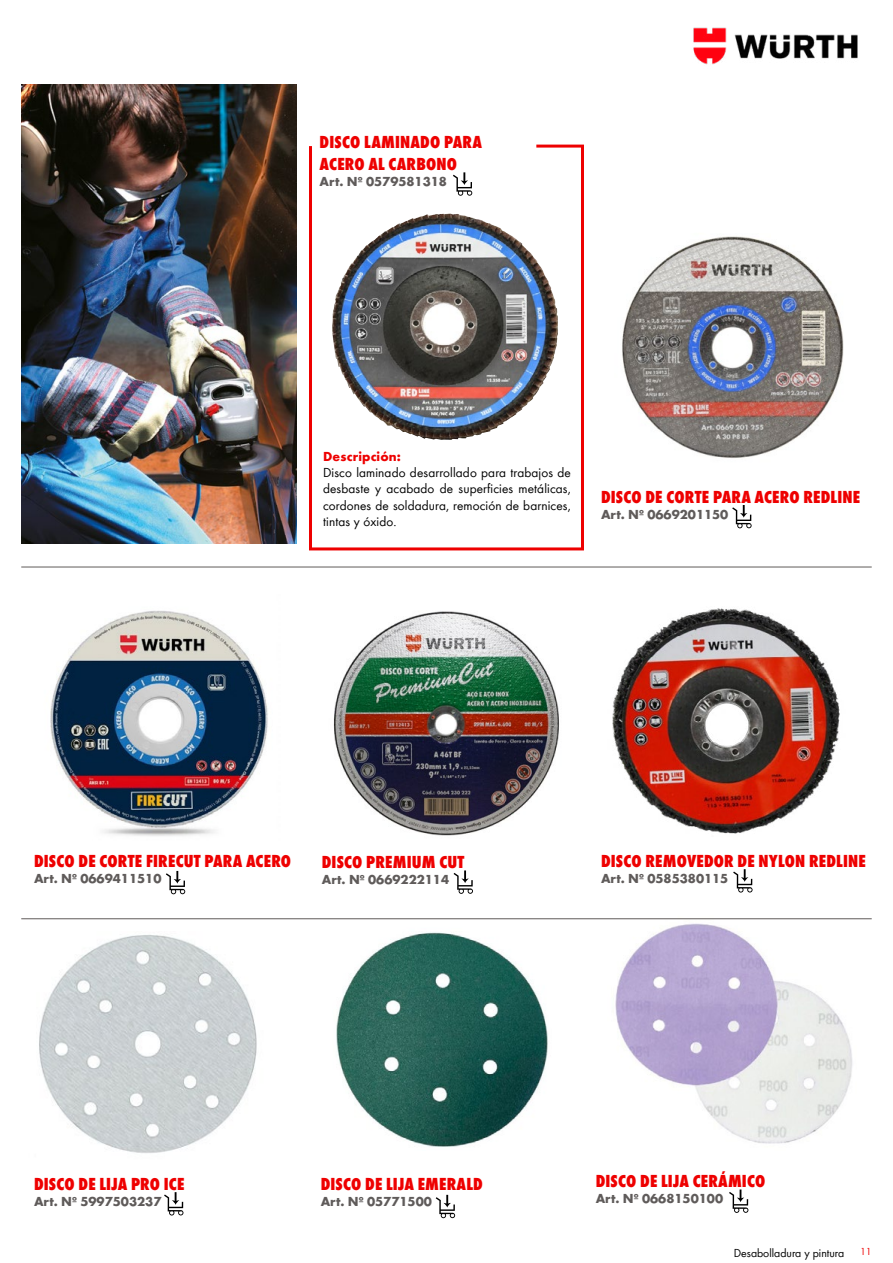
<style>
.page{position:relative;width:893px;height:1263px;background:#fff}
.page>*{position:absolute;margin:0;border:0;box-sizing:border-box;transform-origin:0 0}
.t1{font:800 condensed 18px/21.6px "Wuerth";letter-spacing:.01em;color:#e00}
.t2{font:13.5px/16.2px "Wuerth";letter-spacing:.01em;color:#000;text-align:justify}
.t3{font:700 13.5px "Wuerth";color:#5f5b5a}
.t4{font:700 13.5px "Wuerth";letter-spacing:.01em;color:#e00}
.t5{font:12px "Wuerth";color:#000}
.t6{font:10.5px "Wuerth";color:#e00}
</style>
<div class="page">
<img style="left:693px;top:27px;width:165px;height:38px">
<img style="left:21px;top:84px;width:275px;height:459px">
<img style="left:334px;top:611px;width:225px;height:225px">
<img style="left:50px;top:610px;width:218px;height:226px">
<img style="left:21px;top:919px;width:250px;height:234px">
<img style="left:612px;top:608px;width:228px;height:226px">
<img style="left:336px;top:932px;width:212px;height:215px">
<img style="left:607px;top:919px;width:250px;height:225px">
<svg style="left:166px;top:871px;width:19px;height:23px"></svg>
<svg style="left:164px;top:1192px;width:19px;height:23px"></svg>
<svg style="left:733px;top:869px;width:20px;height:23px"></svg>
<svg style="left:732px;top:505px;width:20px;height:23px"></svg>
<svg style="left:454px;top:870px;width:19px;height:24px"></svg>
<svg style="left:436px;top:1195px;width:19px;height:23px"></svg>
<svg style="left:729px;top:1189px;width:19px;height:24px"></svg>
<img style="left:622px;top:236px;width:222px;height:222px">
<hr style="left:21px;top:918px;width:851px;height:1px;background:#5f5b5a">
<hr style="left:21px;top:567px;width:851px;height:1px;background:#5f5b5a">
<svg style="left:309px;top:144px;width:275px;height:407px"></svg>
<p class="t1" style="left:320px;top:130px;width:164px">DISCO LAMINADO PARA<br>ACERO AL CARBONO</p>
<p class="t3" style="left:320px;top:172px;width:129px">Art. Nº 0579581318</p>
<p class="t4" style="left:323px;top:446px;width:79px">Descripción:</p>
<p class="t2" style="left:323px;top:464px;width:249px">Disco laminado desarrollado para trabajos de desbaste y acabado de superficies metálicas, cordones de soldadura, remoción de barnices, tintas y óxido.</p>
<p class="t1" style="left:601px;top:485px;width:261px">DISCO DE CORTE PARA ACERO REDLINE</p>
<p class="t3" style="left:601px;top:505px;width:129px">Art. Nº 0669201150</p>
<p class="t1" style="left:34px;top:849px;width:259px">DISCO DE CORTE FIRECUT PARA ACERO</p>
<p class="t3" style="left:34px;top:869px;width:129px">Art. Nº 0669411510</p>
<p class="t1" style="left:322px;top:850px;width:144px">DISCO PREMIUM CUT</p>
<p class="t3" style="left:322px;top:869px;width:129px">Art. Nº 0669222114</p>
<p class="t1" style="left:601px;top:849px;width:266px">DISCO REMOVEDOR DE NYLON REDLINE</p>
<p class="t3" style="left:601px;top:869px;width:129px">Art. Nº 0585380115</p>
<p class="t1" style="left:34px;top:1172px;width:152px">DISCO DE LIJA PRO ICE</p>
<p class="t3" style="left:34px;top:1192px;width:129px">Art. Nº 5997503237</p>
<p class="t1" style="left:321px;top:1172px;width:164px">DISCO DE LIJA EMERALD</p>
<p class="t3" style="left:321px;top:1192px;width:113px">Art. Nº 05771500</p>
<p class="t1" style="left:596px;top:1169px;width:171px">DISCO DE LIJA CERÁMICO</p>
<p class="t3" style="left:596px;top:1188px;width:129px">Art. Nº 0668150100</p>
<p class="t5" style="left:734px;top:1245px;width:112px">Desabolladura y pintura</p>
<p class="t6" style="left:860px;top:1244px;width:13px">11</p>
</div>
